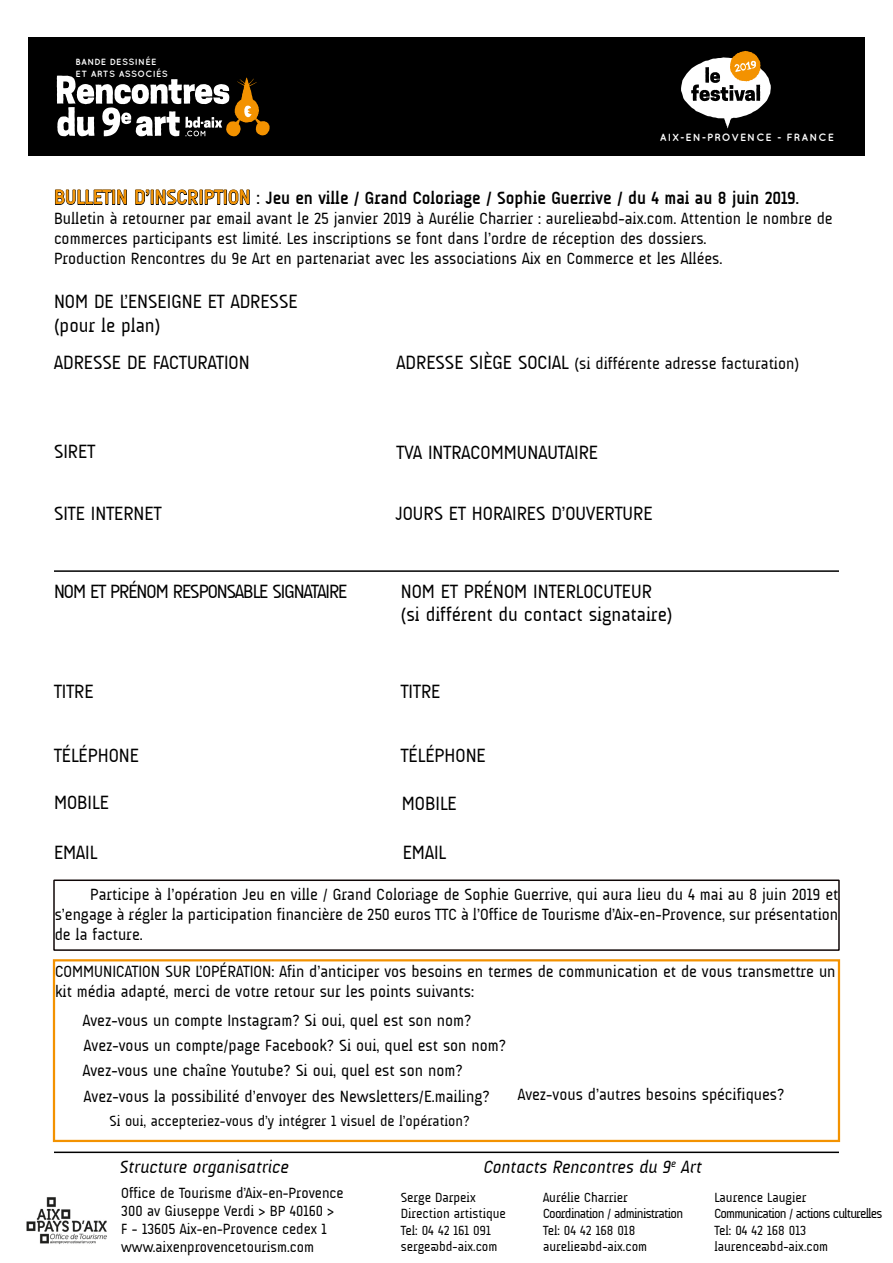
<style>
.page{position:relative;width:893px;height:1263px;background:#fff}
.page>*{position:absolute;margin:0;border:0;box-sizing:border-box;transform-origin:0 0}
.t1{font:19.5px/23.4px "A Udimat";color:#000}
.t2{font:19.5px "A Udimat";letter-spacing:-.05em;color:#000}
.t3{font:700 18px "A Udimat";color:#000}
.t4{font:italic 18px "A Udimat";color:#000}
.t5{font:16.5px/19.8px "A Udimat";color:#000}
.t6{font:15px/18px "A Udimat";color:#000}
.t7{font:13.5px/16.2px "A Udimat";color:#000}
.t8{font:700 10.5px "Quicksand";letter-spacing:.1em;color:#fff}
.t9{font:700 9px/12px "Quicksand";letter-spacing:.05em;color:#fff}
.s1{font-size:21px;color:#f39200}
.s2{font-weight:400;font-size:19.5px}
.s3{font-size:19.5px}
</style>
<div class="page">
<svg style="left:55px;top:189px;width:72px;height:16px"></svg>
<svg style="left:135px;top:189px;width:115px;height:16px"></svg>
<div style="left:53px;top:879px;width:787px;height:72px;border:2px solid #0f0606"></div>
<div style="left:53px;top:959px;width:787px;height:183px;border:2px solid #f39200"></div>
<hr style="left:54px;top:570px;width:785px;height:2px;background:#000">
<hr style="left:54px;top:1151px;width:785px;height:2px;background:#000">
<img style="left:26px;top:1197px;width:81px;height:47px">
<div style="left:28px;top:37px;width:837px;height:118px;background:#000"></div>
<svg style="left:57px;top:76px;width:213px;height:60px"></svg>
<svg style="left:681px;top:51px;width:90px;height:77px"></svg>
<p class="t9" style="left:76px;top:56px;width:94px">BANDE DESSINÉE<br>ET ARTS ASSOCIÉS</p>
<p class="t8" style="left:660px;top:131px;width:175px">AIX-EN-PROVENCE - FRANCE</p>
<p class="t3" style="left:54px;top:188px;width:747px"><span class="s1">BULLETIN D’INSCRIPTION</span> <span class="s2">:</span> Jeu en ville / Grand Coloriage / Sophie Guerrive / du 4 mai au 8 juin 2019.</p>
<p class="t5" style="left:54px;top:209px;width:780px">Bulletin à retourner par email avant le 25 janvier 2019 à Aurélie Charrier : aurelie@bd-aix.com. Attention le nombre de commerces participants est limité. Les inscriptions se font dans l’ordre de réception des dossiers.<br>Production Rencontres du 9e Art en partenariat avec les associations Aix en Commerce et les Allées.</p>
<p class="t1" style="left:54px;top:290px;width:245px">NOM DE L’ENSEIGNE ET ADRESSE (pour le plan)</p>
<p class="t1" style="left:54px;top:351px;width:197px">ADRESSE DE FACTURATION</p>
<p class="t5" style="left:397px;top:353px;width:404px"><span class="s3">ADRESSE SIÈGE SOCIAL</span> (si différente adresse facturation)</p>
<p class="t1" style="left:54px;top:440px;width:43px">SIRET</p>
<p class="t1" style="left:397px;top:440px;width:203px">TVA INTRACOMMUNAUTAIRE</p>
<p class="t1" style="left:54px;top:502px;width:109px">SITE INTERNET</p>
<p class="t1" style="left:396px;top:502px;width:259px">JOURS ET HORAIRES D’OUVERTURE</p>
<p class="t2" style="left:54px;top:580px;width:295px">NOM ET PRÉNOM RESPONSABLE SIGNATAIRE</p>
<p class="t1" style="left:401px;top:579px;width:273px">NOM ET PRÉNOM INTERLOCUTEUR (si différent du contact signataire)</p>
<p class="t1" style="left:54px;top:679px;width:41px">TITRE</p>
<p class="t1" style="left:401px;top:679px;width:41px">TITRE</p>
<p class="t1" style="left:54px;top:744px;width:87px">TÉLÉPHONE</p>
<p class="t1" style="left:401px;top:744px;width:87px">TÉLÉPHONE</p>
<p class="t1" style="left:54px;top:791px;width:56px">MOBILE</p>
<p class="t1" style="left:402px;top:792px;width:56px">MOBILE</p>
<p class="t1" style="left:54px;top:841px;width:45px">EMAIL</p>
<p class="t5" style="left:55px;top:885px;width:785px;text-align:justify;text-indent:36px">Participe à l’opération Jeu en ville / Grand Coloriage de Sophie Guerrive, qui aura lieu du 4 mai au 8 juin 2019 et s’engage à régler la participation financière de 250 euros TTC à l’Office de Tourisme d’Aix-en-Provence, sur présentation de la facture.</p>
<p class="t5" style="left:55px;top:961px;width:782px">COMMUNICATION SUR L’OPÉRATION: Afin d’anticiper vos besoins en termes de communication et de vous transmettre un kit média adapté, merci de votre retour sur les points suivants:</p>
<p class="t1" style="left:403px;top:841px;width:45px">EMAIL</p>
<p class="t5" style="left:83px;top:1008px;width:425px;line-height:25px">Avez-vous un compte Instagram? Si oui, quel est son nom?<br>Avez-vous un compte/page Facebook? Si oui, quel est son nom?<br>Avez-vous une chaîne Youtube? Si oui, quel est son nom?</p>
<p class="t5" style="left:84px;top:1087px;width:407px">Avez-vous la possibilité d’envoyer des Newsletters/E.mailing?</p>
<p class="t5" style="left:518px;top:1085px;width:268px">Avez-vous d’autres besoins spécifiques?</p>
<p class="t6" style="left:109px;top:1111px;width:362px">Si oui, accepteriez-vous d’y intégrer 1 visuel de l’opération?</p>
<p class="t4" style="left:120px;top:1156px;width:171px">Structure organisatrice</p>
<p class="t4" style="left:484px;top:1156px;width:220px">Contacts Rencontres du 9<sup>e</sup> Art</p>
<p class="t6" style="left:121px;top:1184px;width:224px">Office de Tourisme d’Aix-en-Provence 300 av Giuseppe Verdi &gt; BP 40160 &gt; F - 13605 Aix-en-Provence cedex 1 www.aixenprovencetourism.com</p>
<p class="t7" style="left:401px;top:1189px;width:107px">Serge Darpeix<br>Direction artistique<br>Tel: 04 42 161 091 serge@bd-aix.com</p>
<p class="t7" style="left:543px;top:1189px;width:142px">Aurélie Charrier<br>Coordination / administration<br>Tel: 04 42 168 018 aurelie@bd-aix.com</p>
<p class="t7" style="left:714px;top:1189px;width:169px">Laurence Laugier<br>Communication / actions culturelles<br>Tel: 04 42 168 013 laurence@bd-aix.com</p>
</div>
